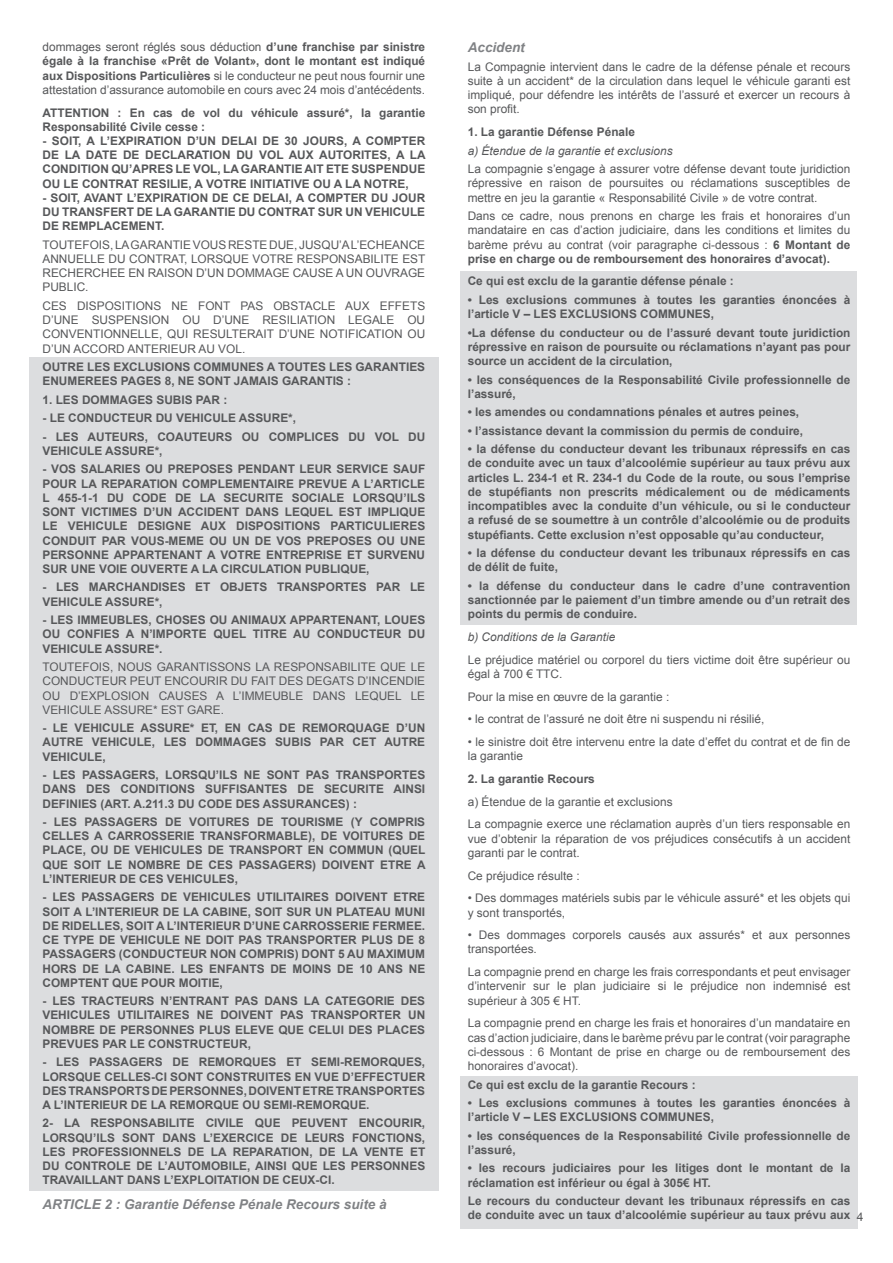
<style>
.page{position:relative;width:893px;height:1263px;background:#fff}
.page>*{position:absolute;margin:0;border:0;box-sizing:border-box;transform-origin:0 0}
.t1{font:italic 700 13.5px "Arial";color:#808285}
.t2{font:700 11.85px/14.2px "Arial";color:#57585a;text-align:justify}
.t3{font:11.85px/14.2px "Arial";color:#57585a;text-align:justify}
.t4{font:italic 11.85px "Arial";color:#57585a}
.s1{font-weight:700}
.s2{font-weight:400;font-size:12px}
</style>
<div class="page">
<div style="left:461px;top:271px;width:396px;height:354px;background:#dcdddf"></div>
<div style="left:461px;top:1076px;width:397px;height:153px;background:#dcdddf"></div>
<div style="left:29px;top:357px;width:410px;height:834px;background:#dcdddf"></div>
<p class="t3" style="left:43px;top:40px;width:384px">dommages seront réglés sous déduction <span class="s1">d’une franchise par sinistre égale à la franchise «Prêt de Volant», dont le montant est indiqué aux Dispositions Particulières</span> si le conducteur ne peut nous fournir une attestation d’assurance automobile en cours avec 24 mois d’antécédents.</p>
<p class="t2" style="left:43px;top:106px;width:384px">ATTENTION : En cas de vol du véhicule assuré*, la garantie<br>Responsabilité Civile cesse :</p>
<p class="t2" style="left:43px;top:134px;width:385px">- SOIT, A L’EXPIRATION D’UN DELAI DE 30 JOURS, A COMPTER DE LA DATE DE DECLARATION DU VOL AUX AUTORITES, A LA CONDITION QU’APRES LE VOL, LA GARANTIE AIT ETE SUSPENDUE OU LE CONTRAT RESILIE, A VOTRE INITIATIVE OU A LA NOTRE,</p>
<p class="t2" style="left:43px;top:191px;width:384px">- SOIT, AVANT L’EXPIRATION DE CE DELAI, A COMPTER DU JOUR DU TRANSFERT DE LA GARANTIE DU CONTRAT SUR UN VEHICULE DE REMPLACEMENT.</p>
<p class="t3" style="left:43px;top:238px;width:384px">TOUTEFOIS, LA GARANTIE VOUS RESTE DUE, JUSQU’A L’ECHEANCE ANNUELLE DU CONTRAT, LORSQUE VOTRE RESPONSABILITE EST RECHERCHEE EN RAISON D’UN DOMMAGE CAUSE A UN OUVRAGE PUBLIC.</p>
<p class="t3" style="left:43px;top:299px;width:384px">CES DISPOSITIONS NE FONT PAS OBSTACLE AUX EFFETS D’UNE SUSPENSION OU D’UNE RESILIATION LEGALE OU CONVENTIONNELLE, QUI RESULTERAIT D’UNE NOTIFICATION OU D’UN ACCORD ANTERIEUR AU VOL.</p>
<p class="t2" style="left:43px;top:360px;width:384px">OUTRE LES EXCLUSIONS COMMUNES A TOUTES LES GARANTIES<br>ENUMEREES PAGES 8, NE SONT JAMAIS GARANTIS :</p>
<p class="t2" style="left:43px;top:393px;width:186px">1. LES DOMMAGES SUBIS PAR :</p>
<p class="t2" style="left:43px;top:411px;width:255px">- LE CONDUCTEUR DU VEHICULE ASSURE*,</p>
<p class="t2" style="left:43px;top:430px;width:384px">- LES AUTEURS, COAUTEURS OU COMPLICES DU VOL DU<br>VEHICULE ASSURE*,</p>
<p class="t2" style="left:43px;top:462px;width:384px">- VOS SALARIES OU PREPOSES PENDANT LEUR SERVICE SAUF POUR LA REPARATION COMPLEMENTAIRE PREVUE A L’ARTICLE L 455-1-1 DU CODE DE LA SECURITE SOCIALE LORSQU’ILS SONT VICTIMES D’UN ACCIDENT DANS LEQUEL EST IMPLIQUE LE VEHICULE DESIGNE AUX DISPOSITIONS PARTICULIERES CONDUIT PAR VOUS-MEME OU UN DE VOS PREPOSES OU UNE PERSONNE APPARTENANT A VOTRE ENTREPRISE ET SURVENU SUR UNE VOIE OUVERTE A LA CIRCULATION PUBLIQUE,</p>
<p class="t2" style="left:43px;top:580px;width:384px">- LES MARCHANDISES ET OBJETS TRANSPORTES PAR LE<br>VEHICULE ASSURE*,</p>
<p class="t2" style="left:43px;top:613px;width:384px">- LES IMMEUBLES, CHOSES OU ANIMAUX APPARTENANT, LOUES OU CONFIES A N’IMPORTE QUEL TITRE AU CONDUCTEUR DU VEHICULE ASSURE*.</p>
<p class="t3" style="left:43px;top:660px;width:384px">TOUTEFOIS, NOUS GARANTISSONS LA RESPONSABILITE QUE LE CONDUCTEUR PEUT ENCOURIR DU FAIT DES DEGATS D’INCENDIE OU D’EXPLOSION CAUSES A L’IMMEUBLE DANS LEQUEL LE VEHICULE ASSURE* EST GARE.</p>
<p class="t2" style="left:43px;top:721px;width:384px">- LE VEHICULE ASSURE* ET, EN CAS DE REMORQUAGE D’UN AUTRE VEHICULE, LES DOMMAGES SUBIS PAR CET AUTRE VEHICULE,</p>
<p class="t2" style="left:43px;top:768px;width:384px">- LES PASSAGERS, LORSQU’ILS NE SONT PAS TRANSPORTES DANS DES CONDITIONS SUFFISANTES DE SECURITE AINSI DEFINIES (ART. A.211.3 DU CODE DES ASSURANCES) :</p>
<p class="t2" style="left:43px;top:815px;width:385px">- LES PASSAGERS DE VOITURES DE TOURISME (Y COMPRIS CELLES A CARROSSERIE TRANSFORMABLE), DE VOITURES DE PLACE, OU DE VEHICULES DE TRANSPORT EN COMMUN (QUEL QUE SOIT LE NOMBRE DE CES PASSAGERS) DOIVENT ETRE A L’INTERIEUR DE CES VEHICULES,</p>
<p class="t2" style="left:43px;top:890px;width:384px">- LES PASSAGERS DE VEHICULES UTILITAIRES DOIVENT ETRE SOIT A L’INTERIEUR DE LA CABINE, SOIT SUR UN PLATEAU MUNI DE RIDELLES, SOIT A L’INTERIEUR D’UNE CARROSSERIE FERMEE.<br>CE TYPE DE VEHICULE NE DOIT PAS TRANSPORTER PLUS DE 8<br>PASSAGERS (CONDUCTEUR NON COMPRIS) DONT 5 AU MAXIMUM HORS DE LA CABINE. LES ENFANTS DE MOINS DE 10 ANS NE COMPTENT QUE POUR MOITIE,</p>
<p class="t2" style="left:43px;top:994px;width:384px">- LES TRACTEURS N’ENTRANT PAS DANS LA CATEGORIE DES VEHICULES UTILITAIRES NE DOIVENT PAS TRANSPORTER UN NOMBRE DE PERSONNES PLUS ELEVE QUE CELUI DES PLACES PREVUES PAR LE CONSTRUCTEUR,</p>
<p class="t2" style="left:43px;top:1055px;width:384px">- LES PASSAGERS DE REMORQUES ET SEMI-REMORQUES, LORSQUE CELLES-CI SONT CONSTRUITES EN VUE D’EFFECTUER DES TRANSPORTS DE PERSONNES, DOIVENT ETRE TRANSPORTES A L’INTERIEUR DE LA REMORQUE OU SEMI-REMORQUE.</p>
<p class="t2" style="left:43px;top:1116px;width:384px">2- LA RESPONSABILITE CIVILE QUE PEUVENT ENCOURIR, LORSQU’ILS SONT DANS L’EXERCICE DE LEURS FONCTIONS, LES PROFESSIONNELS DE LA REPARATION, DE LA VENTE ET DU CONTROLE DE L’AUTOMOBILE, AINSI QUE LES PERSONNES TRAVAILLANT DANS L’EXPLOITATION DE CEUX-CI.</p>
<p class="t1" style="left:43px;top:1195px;width:346px">ARTICLE 2 : Garantie Défense Pénale Recours suite à</p>
<p class="t1" style="left:468px;top:39px;width:59px">Accident</p>
<p class="t3" style="left:468px;top:60px;width:384px">La Compagnie intervient dans le cadre de la défense pénale et recours suite à un accident* de la circulation dans lequel le véhicule garanti est impliqué, pour défendre les intérêts de l’assuré et exercer un recours à son profit.</p>
<p class="t2" style="left:468px;top:125px;width:169px">1. La garantie Défense Pénale</p>
<p class="t4" style="left:468px;top:143px;width:206px">a) Étendue de la garantie et exclusions</p>
<p class="t3" style="left:468px;top:162px;width:384px">La compagnie s’engage à assurer votre défense devant toute juridiction répressive en raison de poursuites ou réclamations susceptibles de mettre en jeu la garantie « Responsabilité Civile » de votre contrat.</p>
<p class="t3" style="left:468px;top:209px;width:384px">Dans ce cadre, nous prenons en charge les frais et honoraires d’un mandataire en cas d’action judiciaire, dans les conditions et limites du barème prévu au contrat (voir paragraphe ci-dessous : <span class="s1">6 Montant de prise en charge ou de remboursement des honoraires d’avocat).</span></p>
<p class="t2" style="left:468px;top:275px;width:268px">Ce qui est exclu de la garantie défense pénale :</p>
<p class="t2" style="left:468px;top:293px;width:384px">• Les exclusions communes à toutes les garanties énoncées à l’article V – LES EXCLUSIONS COMMUNES,</p>
<p class="t2" style="left:468px;top:326px;width:384px">•La défense du conducteur ou de l’assuré devant toute juridiction répressive en raison de poursuite ou réclamations n’ayant pas pour source un accident de la circulation,</p>
<p class="t2" style="left:468px;top:373px;width:384px">• les conséquences de la Responsabilité Civile professionnelle de l’assuré,</p>
<p class="t2" style="left:468px;top:405px;width:333px">• les amendes ou condamnations pénales et autres peines,</p>
<p class="t2" style="left:468px;top:424px;width:337px">• l’assistance devant la commission du permis de conduire,</p>
<p class="t2" style="left:468px;top:442px;width:384px">• la défense du conducteur devant les tribunaux répressifs en cas de conduite avec un taux d’alcoolémie supérieur au taux prévu aux articles L. 234-1 et R. 234-1 du Code de la route, ou sous l’emprise de stupéfiants non prescrits médicalement ou de médicaments incompatibles avec la conduite d’un véhicule, ou si le conducteur a refusé de se soumettre à un contrôle d’alcoolémie ou de produits stupéfiants. Cette exclusion n’est opposable qu’au conducteur,</p>
<p class="t2" style="left:468px;top:546px;width:384px">• la défense du conducteur devant les tribunaux répressifs en cas de délit de fuite,</p>
<p class="t2" style="left:468px;top:579px;width:384px">• la défense du conducteur dans le cadre d’une contravention sanctionnée par le paiement d’un timbre amende ou d’un retrait des points du permis de conduire.</p>
<p class="t4" style="left:468px;top:629px;width:149px">b) Conditions de la Garantie</p>
<p class="t3" style="left:468px;top:652px;width:384px">Le préjudice matériel ou corporel du tiers victime doit être supérieur ou égal à 700 € TTC.</p>
<p class="t3" style="left:468px;top:689px;width:203px">Pour la mise en œuvre de la garantie :</p>
<p class="t3" style="left:468px;top:712px;width:298px">• le contrat de l’assuré ne doit être ni suspendu ni résilié,</p>
<p class="t3" style="left:468px;top:735px;width:384px">• le sinistre doit être intervenu entre la date d’effet du contrat et de fin de la garantie</p>
<p class="t2" style="left:468px;top:772px;width:129px">2. La garantie Recours</p>
<p class="t3" style="left:468px;top:790px;width:384px;line-height:22.6px">a) Étendue de la garantie et exclusions<br>La compagnie exerce une réclamation auprès d’un tiers responsable en</p>
<p class="t3" style="left:468px;top:831px;width:384px">vue d’obtenir la réparation de vos préjudices consécutifs à un accident garanti par le contrat.</p>
<p class="t3" style="left:468px;top:868px;width:113px">Ce préjudice résulte :</p>
<p class="t3" style="left:468px;top:891px;width:384px">• Des dommages matériels subis par le véhicule assuré* et les objets qui y sont transportés,</p>
<p class="t3" style="left:468px;top:928px;width:384px">• Des dommages corporels causés aux assurés* et aux personnes transportées.</p>
<p class="t3" style="left:468px;top:965px;width:384px">La compagnie prend en charge les frais correspondants et peut envisager d’intervenir sur le plan judiciaire si le préjudice non indemnisé est supérieur à 305 € HT.</p>
<p class="t3" style="left:468px;top:1016px;width:384px">La compagnie prend en charge les frais et honoraires d’un mandataire en cas d’action judiciaire, dans le barème prévu par le contrat (voir paragraphe ci-dessous : 6 Montant de prise en charge ou de remboursement des honoraires d’avocat).</p>
<p class="t2" style="left:468px;top:1078px;width:229px">Ce qui est exclu de la garantie Recours :</p>
<p class="t2" style="left:468px;top:1096px;width:384px">• Les exclusions communes à toutes les garanties énoncées à l’article V – LES EXCLUSIONS COMMUNES,</p>
<p class="t2" style="left:468px;top:1129px;width:384px">• les conséquences de la Responsabilité Civile professionnelle de l’assuré,</p>
<p class="t2" style="left:468px;top:1161px;width:384px">• les recours judiciaires pour les litiges dont le montant de la réclamation est inférieur ou égal à 305€ HT.</p>
<p class="t2" style="left:468px;top:1194px;width:397px">Le recours du conducteur devant les tribunaux répressifs en cas de conduite avec un taux d’alcoolémie supérieur au taux prévu aux <span class="s2">4</span></p>
</div>
